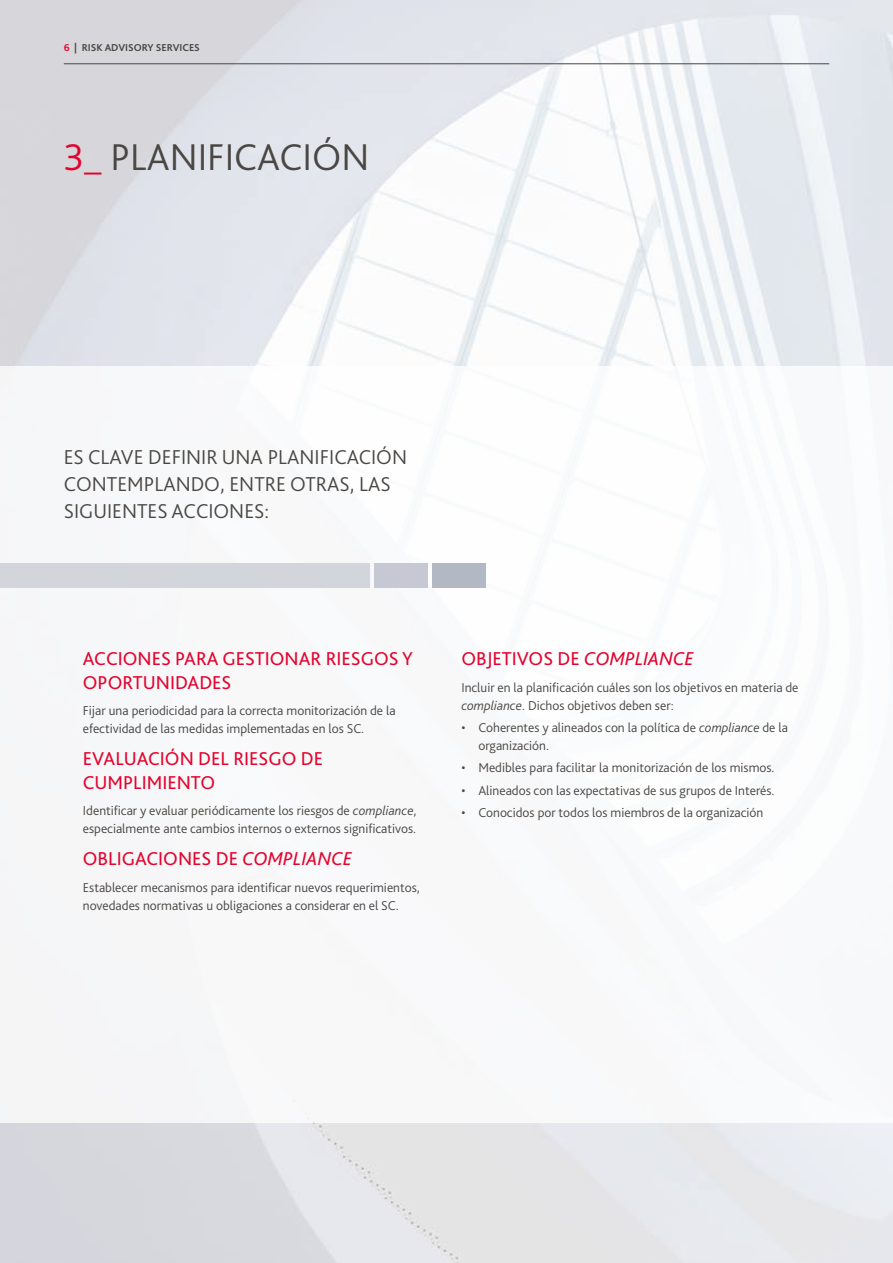
<style>
.page{position:relative;width:893px;height:1263px;background:#fff}
.page>*{position:absolute;margin:0;border:0;box-sizing:border-box;transform-origin:0 0}
.t1{font:300 39px "Bliss Pro";color:#494643}
.t2{font:300 21px/27px "Bliss Pro";color:#494643}
.t3{font:19.5px/23.4px "Bliss Pro";color:#e4032e}
.t4{font:300 13.5px/18px "Bliss Pro";color:#494643}
.t5{font:700 10.5px "Bliss Pro";color:#494643}
.s1{color:#e4032e}
.s2{font-style:italic}
</style>
<div class="page">
<img style="left:0;top:0;width:893px;height:1263px">
<div style="left:0;top:366px;width:893px;height:756px;background:#f8f9fa"></div>
<div style="left:0;top:563px;width:370px;height:24px;background:#d3d5dd"></div>
<div style="left:374px;top:563px;width:54px;height:24px;background:#c6c9d3"></div>
<div style="left:432px;top:563px;width:54px;height:24px;background:#b2b8c4"></div>
<hr style="left:64px;top:63px;width:765px;height:1px;background:#494643">
<p class="t5" style="left:64px;top:40px;width:138px"><span class="s1">6</span> | RISK ADVISORY SERVICES</p>
<h1 class="t1" style="left:64px;top:133px;width:307px"><span class="s1">3_</span> PLANIFICACIÓN</h1>
<h2 class="t2" style="left:64px;top:443px;width:345px">ES CLAVE DEFINIR UNA PLANIFICACIÓN<br>CONTEMPLANDO, ENTRE OTRAS, LAS<br>SIGUIENTES ACCIONES:</h2>
<h3 class="t3" style="left:83px;top:647px;width:332px">ACCIONES PARA GESTIONAR RIESGOS Y<br>OPORTUNIDADES</h3>
<p class="t4" style="left:83px;top:701px;width:314px">Fijar una periodicidad para la correcta monitorización de la efectividad de las medidas implementadas en los SC.</p>
<h3 class="t3" style="left:83px;top:747px;width:242px">EVALUACIÓN DEL RIESGO DE<br>CUMPLIMIENTO</h3>
<p class="t4" style="left:83px;top:801px;width:335px">Identificar y evaluar periódicamente los riesgos de <span class="s2">compliance</span>, especialmente ante cambios internos o externos significativos.</p>
<h3 class="t3" style="left:83px;top:846px;width:271px">OBLIGACIONES DE <span class="s2">COMPLIANCE</span></h3>
<p class="t4" style="left:83px;top:878px;width:338px">Establecer mecanismos para identificar nuevos requerimientos, novedades normativas u obligaciones a considerar en el SC.</p>
<h3 class="t3" style="left:461px;top:647px;width:234px">OBJETIVOS DE <span class="s2">COMPLIANCE</span></h3>
<p class="t4" style="left:461px;top:678px;width:339px">Incluir en la planificación cuáles son los objetivos en materia de <span class="s2">compliance</span>. Dichos objetivos deben ser:</p>
<p class="t4" style="left:478px;top:718px;width:311px;text-indent:-17px">• Coherentes y alineados con la política de <span class="s2">compliance</span> de la organización.</p>
<p class="t4" style="left:461px;top:759px;width:315px">• Medibles para facilitar la monitorización de los mismos.</p>
<p class="t4" style="left:461px;top:781px;width:315px">• Alineados con las expectativas de sus grupos de Interés.</p>
<p class="t4" style="left:461px;top:803px;width:303px">• Conocidos por todos los miembros de la organización</p>
</div>
